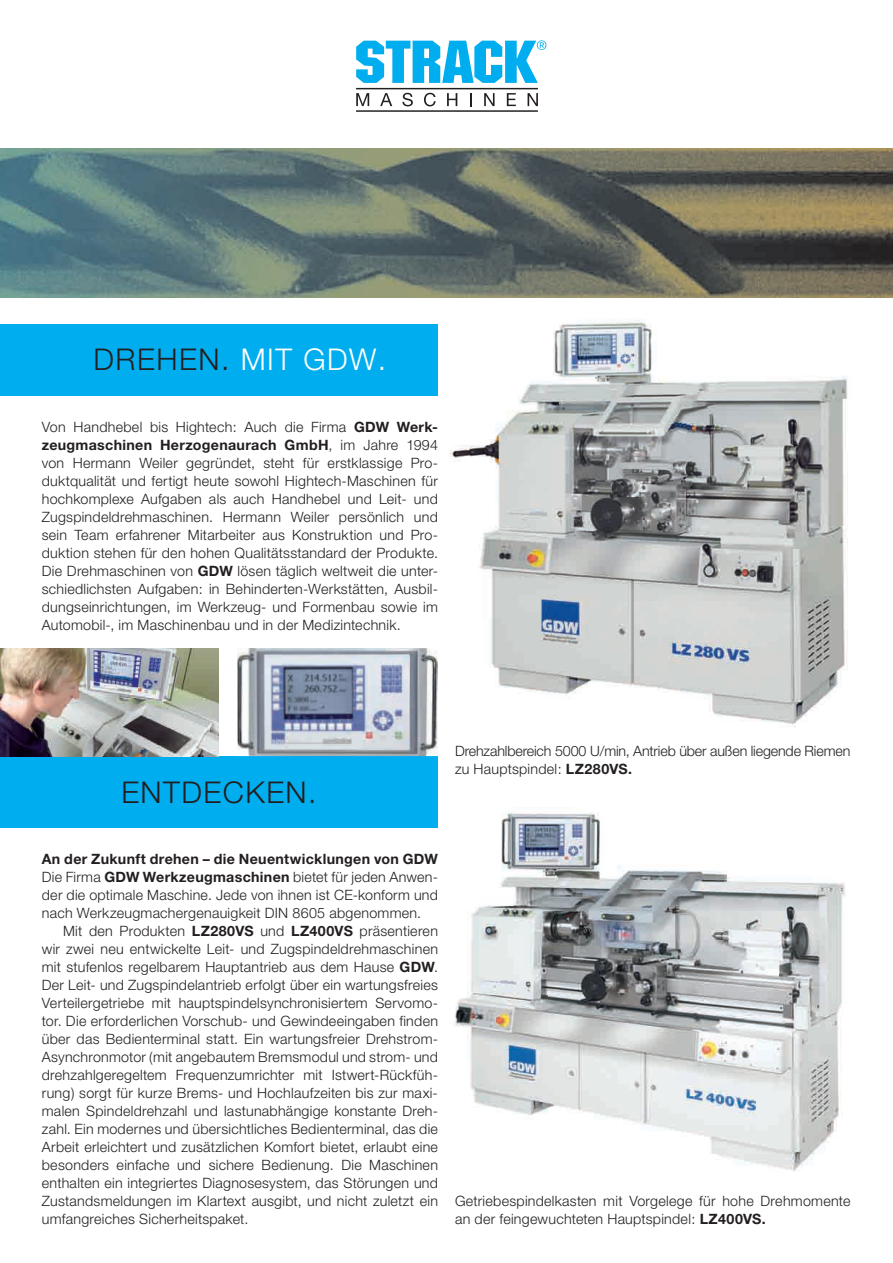
<style>
.page{position:relative;width:893px;height:1263px;background:#fff}
.page>*{position:absolute;margin:0;border:0;box-sizing:border-box;transform-origin:0 0}
.t1{font:300 30px "Helvetica Neue";letter-spacing:.05em;color:#231f20}
.t2{font:300 14.25px/18px "Helvetica Neue";letter-spacing:.02em;color:#231f20;text-align:justify}
.t3{font:300 14.25px/18px "Helvetica Neue";letter-spacing:-.005em;color:#231f20}
.s1{color:#fff}
.s2{font-weight:700}
</style>
<div class="page">
<svg style="left:356px;top:40px;width:190px;height:43px"></svg>
<svg style="left:356px;top:93px;width:13px;height:13px"></svg>
<svg style="left:380px;top:93px;width:12px;height:13px"></svg>
<svg style="left:402px;top:93px;width:11px;height:13px"></svg>
<svg style="left:424px;top:93px;width:12px;height:13px"></svg>
<svg style="left:447px;top:93px;width:10px;height:13px"></svg>
<svg style="left:470px;top:93px;width:2px;height:13px"></svg>
<svg style="left:484px;top:93px;width:11px;height:13px"></svg>
<svg style="left:507px;top:93px;width:9px;height:13px"></svg>
<svg style="left:528px;top:93px;width:10px;height:13px"></svg>
<hr style="left:356px;top:110px;width:182px;height:2px;background:#231f20">
<hr style="left:356px;top:88px;width:182px;height:1px;background:#231f20">
<div style="left:0;top:324px;width:438px;height:72px;background:#00aeef"></div>
<div style="left:0;top:756px;width:438px;height:72px;background:#00aeef"></div>
<img style="left:0;top:149px;width:893px;height:149px">
<img style="left:449px;top:320px;width:399px;height:407px">
<img style="left:455px;top:812px;width:390px;height:359px">
<img style="left:237px;top:648px;width:201px;height:108px">
<img style="left:0;top:648px;width:219px;height:108px">
<h1 class="t1" style="left:94px;top:341px;width:294px">DREHEN. <span class="s1">MIT GDW.</span></h1>
<p class="t2" style="left:42px;top:418px;width:398px">Von Handhebel bis Hightech: Auch die Firma <span class="s2">GDW Werk&shy;zeugmaschinen Herzogenaurach GmbH</span>, im Jahre 1994 von Hermann Weiler gegründet, steht für erstklassige Pro&shy;duktqualität und fertigt heute sowohl Hightech-Maschinen für hochkomplexe Aufgaben als auch Handhebel und Leit- und Zugspindeldrehmaschinen. Hermann Weiler persönlich und sein Team erfahrener Mitarbeiter aus Konstruktion und Pro&shy;duktion stehen für den hohen Qualitätsstandard der Produkte.<br>Die Drehmaschinen von <span class="s2">GDW</span> lösen täglich weltweit die unter&shy;schiedlichsten Aufgaben: in Behinderten-Werkstätten, Ausbil&shy;dungseinrichtungen, im Werkzeug- und Formenbau sowie im Automobil-, im Maschinenbau und in der Medizintechnik.</p>
<h1 class="t1" style="left:121px;top:774px;width:197px">ENTDECKEN.</h1>
<p class="t3" style="left:455px;top:742px;width:397px">Drehzahlbereich 5000 U/min, Antrieb über außen liegende Riemen zu Hauptspindel: <span class="s2">LZ280VS.</span></p>
<p class="t2" style="left:42px;top:850px;width:398px"><span class="s2">An der Zukunft drehen – die Neuentwicklungen von GDW </span>Die Firma <span class="s2">GDW Werkzeugmaschinen</span> bietet für jeden Anwen&shy;der die optimale Maschine. Jede von ihnen ist CE-konform und nach Werkzeugmachergenauigkeit DIN 8605 abgenommen.</p>
<p class="t2" style="left:42px;top:922px;width:398px;text-indent:21px">Mit den Produkten <span class="s2">LZ280VS</span> und <span class="s2">LZ400VS</span> präsentieren wir zwei neu entwickelte Leit- und Zugspindeldrehmaschinen mit stufenlos regelbarem Hauptantrieb aus dem Hause <span class="s2">GDW</span>.<br>Der Leit- und Zugspindelantrieb erfolgt über ein wartungsfreies Verteilergetriebe mit hauptspindelsynchronisiertem Servomo&shy;tor. Die erforderlichen Vorschub- und Gewindeeingaben finden über das Bedienterminal statt. Ein wartungsfreier Drehstrom-Asynchronmotor (mit angebautem Bremsmodul und strom- und drehzahlgeregeltem Frequenzumrichter mit Istwert-Rückfüh&shy;rung) sorgt für kurze Brems- und Hochlaufzeiten bis zur maxi&shy;malen Spindeldrehzahl und lastunabhängige konstante Dreh&shy;zahl. Ein modernes und übersichtliches Bedienterminal, das die Arbeit erleichtert und zusätzlichen Komfort bietet, erlaubt eine besonders einfache und sichere Bedienung. Die Maschinen enthalten ein integriertes Diagnosesystem, das Störungen und Zustandsmeldungen im Klartext ausgibt, und nicht zuletzt ein umfangreiches Sicherheitspaket.</p>
<p class="t2" style="left:455px;top:1192px;width:397px">Getriebespindelkasten mit Vorgelege für hohe Drehmomente an der feingewuchteten Hauptspindel: <span class="s2">LZ400VS.</span></p>
</div>
